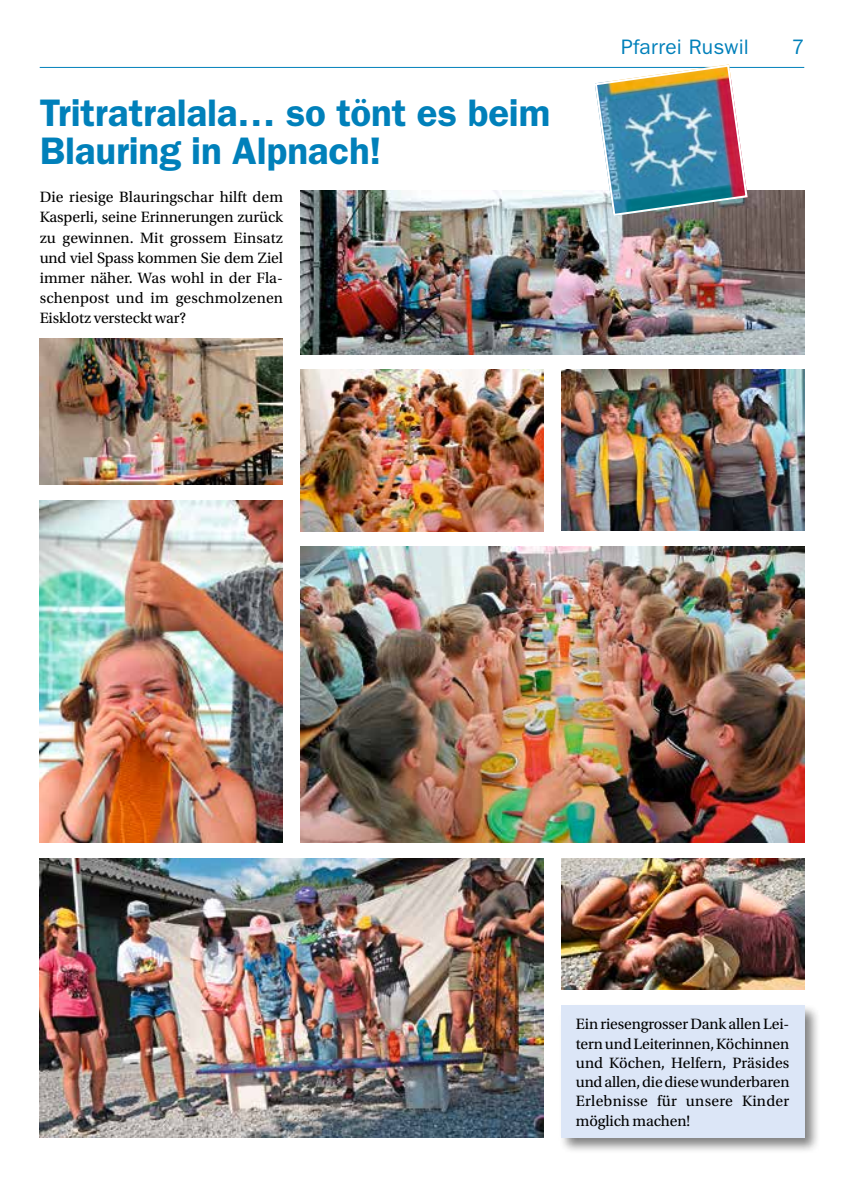
<style>
.page{position:relative;width:844px;height:1191px;background:#fff}
.page>*{position:absolute;margin:0;border:0;box-sizing:border-box;transform-origin:0 0}
.t1{font:600 38.5px/38.5px "ITC Franklin Gothic Std";letter-spacing:-.005em;color:#0080ba}
.t2{font:21px "ITC Franklin Gothic Std";letter-spacing:.01em;color:#0080ba}
.t3{font:15.75px/20.1px "Utopia Std";letter-spacing:.005em;color:#000;text-align:justify}
</style>
<div class="page">
<hr style="left:40px;top:67px;width:764px;height:1px;background:#0080ba">
<div style="left:558px;top:1003px;width:262px;height:151px;background:#000;opacity:.5"></div>
<div style="left:561px;top:1005px;width:243px;height:132px;background:#dce6f7"></div>
<img style="left:40px;top:858px;width:503px;height:279px">
<img style="left:561px;top:369px;width:243px;height:162px">
<img style="left:40px;top:501px;width:243px;height:341px">
<img style="left:40px;top:339px;width:243px;height:145px">
<img style="left:300px;top:190px;width:504px;height:164px">
<img style="left:561px;top:858px;width:243px;height:132px">
<img style="left:300px;top:546px;width:504px;height:296px">
<img style="left:300px;top:369px;width:243px;height:162px">
<img style="left:594px;top:64px;width:153px;height:152px">
<div style="left:594px;top:65px;width:153px;height:151px;border:2px solid #fff;border-radius:18px"></div>
<h1 class="t1" style="left:40px;top:93px;width:512px">Tritratralala… so tönt es beim<br>Blauring in Alpnach!</h1>
<p class="t3" style="left:40px;top:187px;width:245px">Die riesige Blauringschar hilft dem Kasperli, seine Erinnerungen zurück zu gewinnen. Mit grossem Einsatz und viel Spass kommen Sie dem Ziel immer näher. Was wohl in der Fla&shy;schenpost und im geschmolzenen Eisklotz versteckt war?</p>
<h2 class="t2" style="left:621px;top:35px;width:129px">Pfarrei Ruswil</h2>
<h2 class="t2" style="left:791px;top:35px;width:14px">7</h2>
<p class="t3" style="left:575px;top:1015px;width:215px;line-height:19.2px">Ein riesengrosser Dank allen Lei&shy;tern und Leiterinnen, Köchinnen und Köchen, Helfern, Präsides und allen, die diese wunderbaren Erlebnisse für unsere Kinder möglich machen!</p>
</div>
